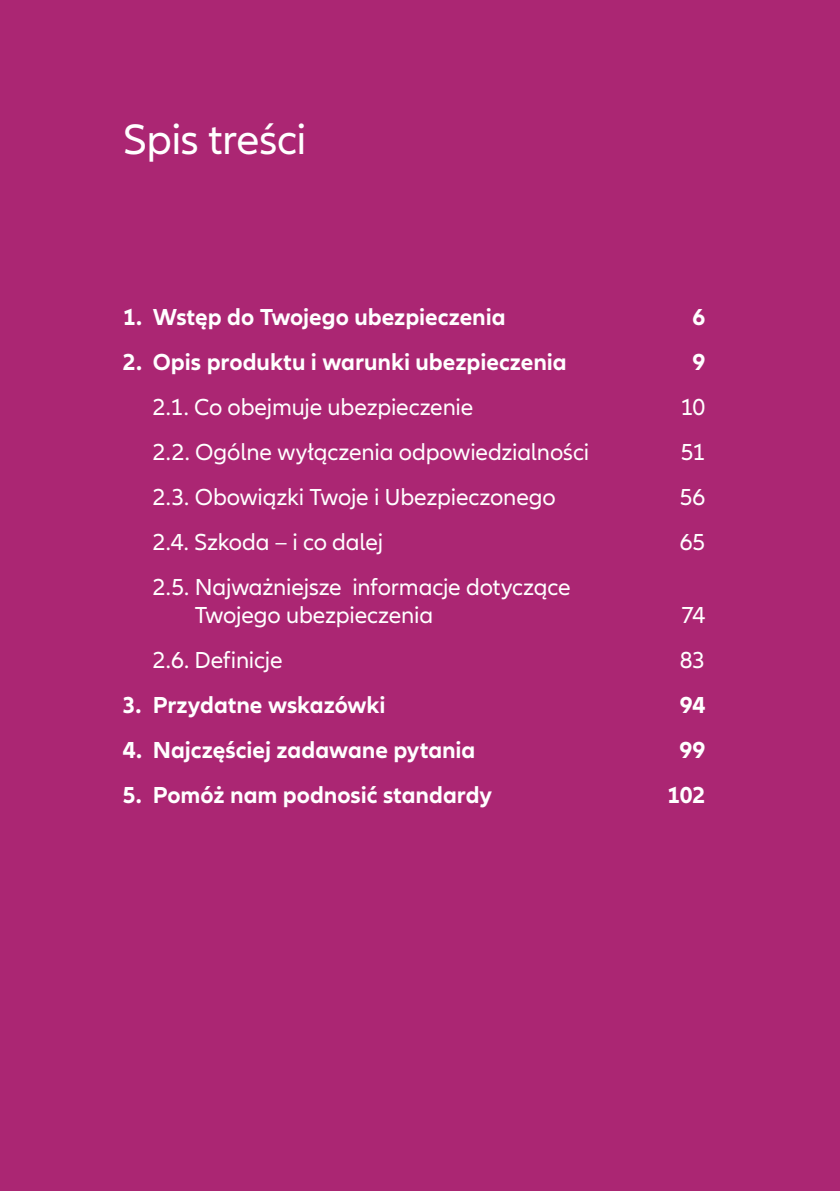
<style>
.page{position:relative;width:840px;height:1191px;background:#fff}
.page>*{position:absolute;margin:0;border:0;box-sizing:border-box;transform-origin:0 0}
.t1{font:44px "Allianz Neo";letter-spacing:-.01em;color:#fff}
.t2{font:24px/28px "Allianz Neo";letter-spacing:-.01em;color:#fff}
.t3{font:700 24px "Allianz Neo";color:#fff}
</style>
<div class="page">
<div style="left:0;top:0;width:839px;height:1191px;background:#ab2673"></div>
<h1 class="t1" style="left:123px;top:114px;width:185px">Spis treści</h1>
<p class="t3" style="left:123px;top:303px;width:384px">1. Wstęp do Twojego ubezpieczenia</p>
<p class="t3" style="left:692px;top:303px;width:14px">6</p>
<p class="t3" style="left:123px;top:348px;width:445px">2. Opis produktu i warunki ubezpieczenia</p>
<p class="t3" style="left:692px;top:348px;width:14px">9</p>
<p class="t2" style="left:153px;top:393px;width:322px">2.1. Co obejmuje ubezpieczenie</p>
<p class="t2" style="left:680px;top:393px;width:26px">10</p>
<p class="t2" style="left:153px;top:438px;width:437px">2.2. Ogólne wyłączenia odpowiedzialności</p>
<p class="t2" style="left:680px;top:438px;width:26px">51</p>
<p class="t2" style="left:153px;top:483px;width:404px">2.3. Obowiązki Twoje i Ubezpieczonego</p>
<p class="t2" style="left:679px;top:483px;width:27px">56</p>
<p class="t2" style="left:153px;top:528px;width:232px">2.4. Szkoda – i co dalej</p>
<p class="t2" style="left:679px;top:528px;width:27px">65</p>
<p class="t2" style="left:194px;top:573px;width:377px;text-indent:-42px">2.5. Najważniejsze informacje dotyczące<br>Twojego ubezpieczenia</p>
<p class="t2" style="left:681px;top:601px;width:25px">74</p>
<p class="t2" style="left:153px;top:646px;width:131px">2.6. Definicje</p>
<p class="t2" style="left:679px;top:646px;width:27px">83</p>
<p class="t3" style="left:123px;top:691px;width:264px">3. Przydatne wskazówki</p>
<p class="t3" style="left:679px;top:691px;width:27px">94</p>
<p class="t3" style="left:123px;top:736px;width:354px">4. Najczęściej zadawane pytania</p>
<p class="t3" style="left:679px;top:736px;width:27px">99</p>
<p class="t3" style="left:123px;top:781px;width:371px">5. Pomóż nam podnosić standardy</p>
<p class="t3" style="left:667px;top:781px;width:40px">102</p>
</div>
